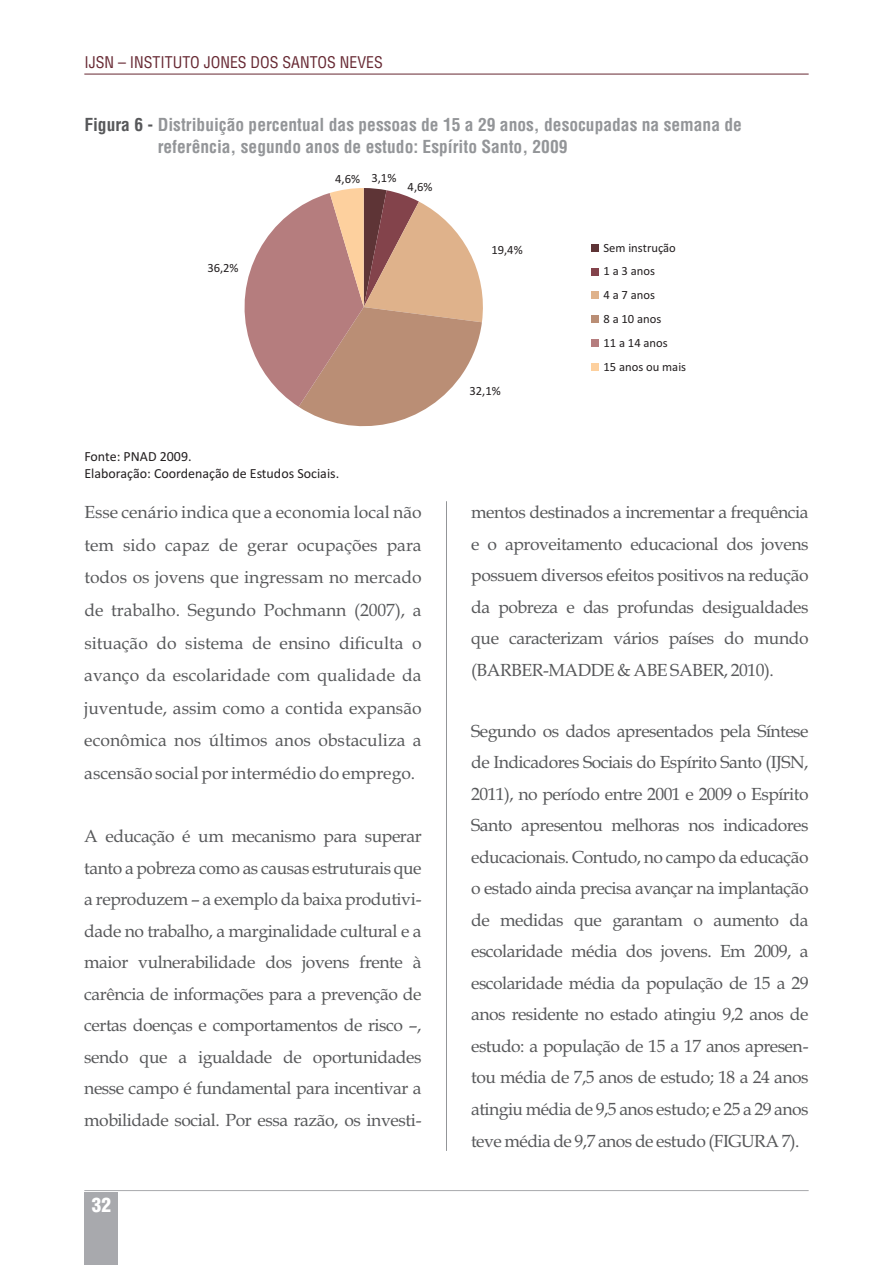
<style>
.page{position:relative;width:893px;height:1265px;background:#fff}
.page>*{position:absolute;margin:0;border:0;box-sizing:border-box;transform-origin:0 0}
.t1{font:900 condensed 19.25px "Helvetica LT";color:#fff}
.t2{font:17.5px/31.5px "Book Antiqua";letter-spacing:-.025em;color:#57585a;text-align:justify}
.t3{font:700 condensed 17.5px/21.7px "Helvetica LT";color:#939598}
.t4{font:condensed 15.75px "Helvetica LT";color:#662832}
.t5{font:14px/17.2px "Calibri";color:#231f20}
.t6{font:12.6px/23.8px "Calibri";color:#231f20}
.s1{color:#57585a}
</style>
<div class="page">
<svg style="left:244px;top:188px;width:239px;height:239px"></svg>
<div style="left:591px;top:339px;width:8px;height:8px;background:#b57d7e"></div>
<div style="left:591px;top:363px;width:8px;height:8px;background:#fdd09e"></div>
<div style="left:591px;top:244px;width:8px;height:8px;background:#5e3436"></div>
<div style="left:591px;top:268px;width:8px;height:8px;background:#83434b"></div>
<div style="left:591px;top:291px;width:8px;height:8px;background:#dfb28b"></div>
<div style="left:591px;top:315px;width:8px;height:8px;background:#ba8e75"></div>
<hr style="left:446px;top:501px;width:1px;height:650px;background:#939598">
<hr style="left:84px;top:1190px;width:725px;height:1px;background:#a8a9ad">
<div style="left:84px;top:1192px;width:34px;height:73px;background:#a8a9ad"></div>
<hr style="left:84px;top:74px;width:725px;height:1px;background:#662832">
<p class="t4" style="left:84px;top:57px;width:300px">IJSN – INSTITUTO JONES DOS SANTOS NEVES</p>
<p class="t3" style="left:158px;top:116px;width:586px;text-indent:-73px"><span class="s1">Figura 6 -</span> Distribuição percentual das pessoas de 15 a 29 anos, desocupadas na semana de referência, segundo anos de estudo: Espírito Santo, 2009</p>
<p class="t6" style="left:371px;top:167px;width:26px">3,1%</p>
<p class="t6" style="left:408px;top:176px;width:26px">4,6%</p>
<p class="t6" style="left:335px;top:168px;width:26px">4,6%</p>
<p class="t6" style="left:207px;top:257px;width:33px">36,2%</p>
<p class="t5" style="left:84px;top:449px;width:256px">Fonte: PNAD 2009.<br>Elaboração: Coordenação de Estudos Sociais.</p>
<p class="t2" style="left:84px;top:498px;width:339px;line-height:32.6px">Esse cenário indica que a economia local não tem sido capaz de gerar ocupações para todos os jovens que ingressam no mercado de trabalho. Segundo Pochmann (2007), a situação do sistema de ensino dificulta o avanço da escolaridade com qualidade da juventude, assim como a contida expansão econômica nos últimos anos obstaculiza a ascensão social por intermédio do emprego.</p>
<p class="t2" style="left:84px;top:822px;width:339px">A educação é um mecanismo para superar tanto a pobreza como as causas estruturais que a reproduzem – a exemplo da baixa produtivi&shy;dade no trabalho, a marginalidade cultural e a maior vulnerabilidade dos jovens frente à carência de informações para a prevenção de certas doenças e comportamentos de risco –, sendo que a igualdade de oportunidades nesse campo é fundamental para incentivar a mobilidade social. Por essa razão, os investi-</p>
<p class="t1" style="left:92px;top:1197px;width:21px">32</p>
<p class="t6" style="left:491px;top:239px;width:33px">19,4%</p>
<p class="t6" style="left:470px;top:380px;width:33px">32,1%</p>
<p class="t6" style="left:603px;top:237px;width:74px">Sem instrução<br>1 a 3 anos<br>4 a 7 anos<br>8 a 10 anos</p>
<p class="t6" style="left:603px;top:332px;width:84px">11 a 14 anos<br>15 anos ou mais</p>
<p class="t2" style="left:471px;top:498px;width:339px">mentos destinados a incrementar a frequência e o aproveitamento educacional dos jovens possuem diversos efeitos positivos na redução da pobreza e das profundas desigualdades que caracterizam vários países do mundo (BARBER-MADDE &amp; ABE SABER, 2010).</p>
<p class="t2" style="left:471px;top:717px;width:339px">Segundo os dados apresentados pela Síntese de Indicadores Sociais do Espírito Santo (IJSN, 2011), no período entre 2001 e 2009 o Espírito Santo apresentou melhoras nos indicadores educacionais. Contudo, no campo da educação o estado ainda precisa avançar na implantação de medidas que garantam o aumento da escolaridade média dos jovens. Em 2009, a escolaridade média da população de 15 a 29 anos residente no estado atingiu 9,2 anos de estudo: a população de 15 a 17 anos apresen&shy;tou média de 7,5 anos de estudo; 18 a 24 anos atingiu média de 9,5 anos estudo; e 25 a 29 anos teve média de 9,7 anos de estudo (FIGURA 7).</p>
</div>
